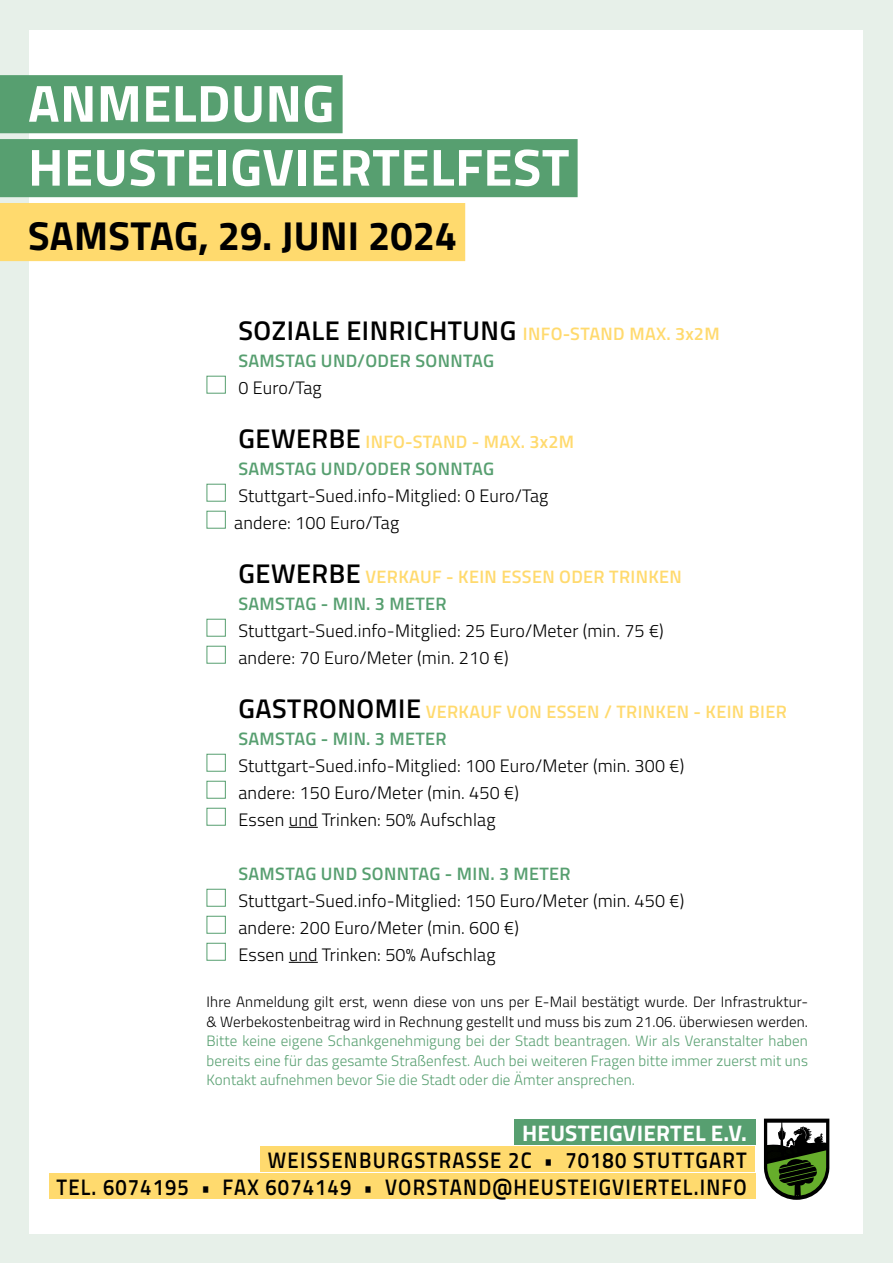
<style>
.page{position:relative;width:893px;height:1263px;background:#e7f0e9}
.page>*{position:absolute;margin:0;border:0;box-sizing:border-box;transform-origin:0 0}
.t1{font:700 52.35px/63.9px "Titillium Web";letter-spacing:.01em;color:#fff}
.t2{font:700 40.5px "Titillium Web";color:#000}
.t3{font:600 27px "Titillium Web";letter-spacing:.02em;color:#000}
.t4{font:600 22.5px/27px "Titillium Web";letter-spacing:.065em;color:#000;text-align:right;scale:.9 1}
.t5{font:700 22.5px "Titillium Web";letter-spacing:.01em;color:#fff}
.t6{font:300 18px/27px "Titillium Web";letter-spacing:.01em;color:#000}
.t7{font:600 18px/27px "Titillium Web";letter-spacing:.02em;color:#ffda6e}
.t8{font:600 18px/27px "Titillium Web";letter-spacing:.02em;color:#579f70}
.t9{font:300 15px/19.5px "Titillium Web";letter-spacing:.01em;color:#579f70;text-align:justify}
.t10{font:300 15px/19.5px "Titillium Web";letter-spacing:.01em;color:#000}
.s1{font-size:18px;color:#ffda6e}
.s2{font-size:27px;color:#000}
.s3{color:#ffda6e}
.s4{color:#579f70}
</style>
<div class="page">
<div style="left:30px;top:30px;width:833px;height:1203px;background:#fff"></div>
<div style="left:0;top:75px;width:343px;height:58px;background:#579f70"></div>
<div style="left:0;top:139px;width:578px;height:58px;background:#579f70"></div>
<div style="left:0;top:203px;width:465px;height:58px;background:#ffda6e"></div>
<div style="left:514px;top:1119px;width:241px;height:26px;background:#579f70"></div>
<div style="left:260px;top:1146px;width:495px;height:26px;background:#ffda6e"></div>
<div style="left:49px;top:1173px;width:706px;height:26px;background:#ffda6e"></div>
<svg style="left:764px;top:1118px;width:66px;height:82px"></svg>
<svg style="left:289px;top:827px;width:29px;height:1px"></svg>
<svg style="left:289px;top:962px;width:29px;height:1px"></svg>
<div style="left:207px;top:376px;width:19px;height:18px;background:#fff;border:1px solid #579f70"></div>
<div style="left:207px;top:484px;width:19px;height:18px;background:#fff;border:1px solid #579f70"></div>
<div style="left:207px;top:511px;width:19px;height:18px;background:#fff;border:1px solid #579f70"></div>
<div style="left:207px;top:619px;width:19px;height:18px;background:#fff;border:1px solid #579f70"></div>
<div style="left:207px;top:646px;width:19px;height:18px;background:#fff;border:1px solid #579f70"></div>
<div style="left:207px;top:754px;width:19px;height:18px;background:#fff;border:1px solid #579f70"></div>
<div style="left:207px;top:781px;width:19px;height:18px;background:#fff;border:1px solid #579f70"></div>
<div style="left:207px;top:808px;width:19px;height:18px;background:#fff;border:1px solid #579f70"></div>
<div style="left:207px;top:889px;width:19px;height:18px;background:#fff;border:1px solid #579f70"></div>
<div style="left:207px;top:916px;width:19px;height:18px;background:#fff;border:1px solid #579f70"></div>
<div style="left:207px;top:943px;width:19px;height:18px;background:#fff;border:1px solid #579f70"></div>
<h1 class="t1" style="left:28px;top:69px;width:543px">ANMELDUNG<br>HEUSTEIGVIERTELFEST</h1>
<h2 class="t2" style="left:28px;top:204px;width:431px">SAMSTAG, 29. JUNI 2024</h2>
<h3 class="t3" style="left:238px;top:310px;width:483px">SOZIALE EINRICHTUNG <span class="s1">INFO-STAND MAX. 3x2M</span></h3>
<p class="t8" style="left:238px;top:346px;width:257px">SAMSTAG UND/ODER SONNTAG</p>
<p class="t6" style="left:238px;top:373px;width:85px">0 Euro/Tag</p>
<p class="t8" style="left:238px;top:427px;width:337px"><span class="s2">GEWERBE</span> <span class="s3">INFO-STAND - MAX. 3x2M<br></span>SAMSTAG UND/ODER SONNTAG</p>
<p class="t6" style="left:234px;top:481px;width:316px">Stuttgart-Sued.info-Mitglied: 0 Euro/Tag andere: 100 Euro/Tag</p>
<p class="t7" style="left:238px;top:562px;width:445px"><span class="s2">GEWERBE</span> VERKAUF - KEIN ESSEN ODER TRINKEN<br><span class="s4">SAMSTAG - MIN. 3 METER</span></p>
<p class="t6" style="left:238px;top:616px;width:427px">Stuttgart-Sued.info-Mitglied: 25 Euro/Meter (min. 75 €) andere: 70 Euro/Meter (min. 210 €)</p>
<p class="t7" style="left:238px;top:697px;width:550px"><span class="s2">GASTRONOMIE</span> VERKAUF VON ESSEN / TRINKEN - KEIN BIER<br><span class="s4">SAMSTAG - MIN. 3 METER</span></p>
<p class="t6" style="left:238px;top:751px;width:447px">Stuttgart-Sued.info-Mitglied: 100 Euro/Meter (min. 300 €) andere: 150 Euro/Meter (min. 450 €)<br>Essen und Trinken: 50% Aufschlag</p>
<p class="t8" style="left:238px;top:859px;width:334px">SAMSTAG UND SONNTAG - MIN. 3 METER</p>
<p class="t6" style="left:238px;top:886px;width:447px">Stuttgart-Sued.info-Mitglied: 150 Euro/Meter (min. 450 €) andere: 200 Euro/Meter (min. 600 €)<br>Essen und Trinken: 50% Aufschlag</p>
<p class="t10" style="left:207px;top:991px;width:603px">Ihre Anmeldung gilt erst, wenn diese von uns per E-Mail bestätigt wurde. Der Infrastruktur-&amp; Werbekostenbeitrag wird in Rechnung gestellt und muss bis zum 21.06. überwiesen werden.</p>
<p class="t9" style="left:207px;top:1030px;width:603px">Bitte keine eigene Schankgenehmigung bei der Stadt beantragen. Wir als Veranstalter haben bereits eine für das gesamte Straßenfest. Auch bei weiteren Fragen bitte immer zuerst mit uns Kontakt aufnehmen bevor Sie die Stadt oder die Ämter ansprechen.</p>
<p class="t5" style="left:522px;top:1115px;width:226px">HEUSTEIGVIERTEL E.V.</p>
<p class="t4" style="left:56px;top:1145px;width:769px">WEISSENBURGSTRASSE 2C • 70180 STUTTGART<br>TEL. 6074195 • FAX 6074149 • VORSTAND@HEUSTEIGVIERTEL.INFO</p>
</div>
